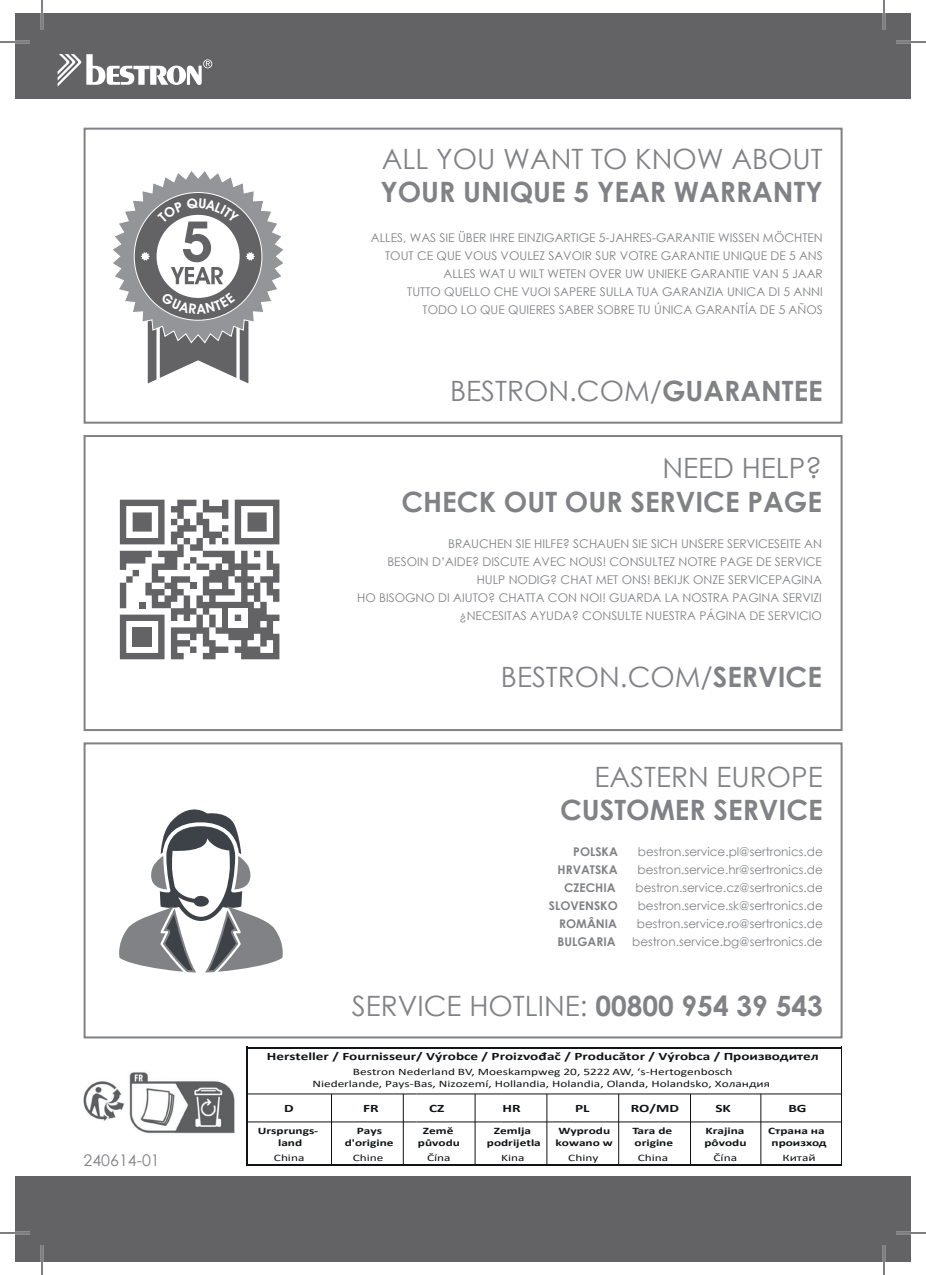
<style>
.page{position:relative;width:926px;height:1275px;background:#fff}
.page>*{position:absolute;margin:0;border:0;box-sizing:border-box;transform-origin:0 0}
.t1{font:28px "Century Gothic";color:#808285}
.t2{font:700 28px "Century Gothic";color:#808285}
.t3{font:16px "Century Gothic";color:#808285}
.t4{font:12px/18px "Century Gothic";color:#808285;text-align:right}
.t5{font:700 12px "Century Gothic";color:#808285}
.t6{font:700 11.2px "Calibri";color:#111416;scale:1.35 1}
.t7{font:9.8px/11.8px "Calibri";color:#111416;text-align:center;scale:1.35 1}
.t8{font:700 9.8px/11.8px "Calibri";color:#111416;text-align:center;scale:1.35 1}
.s1{font-weight:700}
</style>
<div class="page">
<div style="left:15px;top:14px;width:896px;height:85px;background:#636366"></div>
<div style="left:15px;top:1176px;width:896px;height:85px;background:#636366"></div>
<svg style="left:58px;top:54px;width:154px;height:32px"></svg>
<div style="left:84px;top:742px;width:758px;height:296px;border:2px solid #808285"></div>
<svg style="left:119px;top:809px;width:164px;height:164px"></svg>
<div style="left:84px;top:128px;width:758px;height:296px;border:2px solid #808285"></div>
<div style="left:84px;top:435px;width:758px;height:296px;border:2px solid #808285"></div>
<svg style="left:120px;top:500px;width:159px;height:159px"></svg>
<img style="left:84px;top:1072px;width:150px;height:62px">
<hr style="left:246px;top:1046px;width:85px;height:2px;background:#111416">
<hr style="left:331px;top:1046px;width:85px;height:2px;background:#111416">
<hr style="left:416px;top:1046px;width:85px;height:2px;background:#111416">
<hr style="left:501px;top:1046px;width:85px;height:2px;background:#111416">
<hr style="left:586px;top:1046px;width:85px;height:2px;background:#111416">
<hr style="left:671px;top:1046px;width:85px;height:2px;background:#111416">
<hr style="left:756px;top:1046px;width:86px;height:2px;background:#111416">
<hr style="left:247px;top:1093px;width:84px;height:1px;background:#111416">
<hr style="left:331px;top:1093px;width:85px;height:1px;background:#111416">
<hr style="left:416px;top:1093px;width:85px;height:1px;background:#111416">
<hr style="left:501px;top:1093px;width:85px;height:1px;background:#111416">
<hr style="left:586px;top:1093px;width:85px;height:1px;background:#111416">
<hr style="left:671px;top:1093px;width:85px;height:1px;background:#111416">
<hr style="left:756px;top:1093px;width:85px;height:1px;background:#111416">
<hr style="left:247px;top:1164px;width:84px;height:2px;background:#111416">
<hr style="left:331px;top:1164px;width:85px;height:2px;background:#111416">
<hr style="left:416px;top:1164px;width:85px;height:2px;background:#111416">
<hr style="left:501px;top:1164px;width:85px;height:2px;background:#111416">
<hr style="left:586px;top:1164px;width:85px;height:2px;background:#111416">
<hr style="left:671px;top:1164px;width:85px;height:2px;background:#111416">
<hr style="left:756px;top:1164px;width:85px;height:2px;background:#111416">
<hr style="left:246px;top:1046px;width:2px;height:120px;background:#111416">
<hr style="left:841px;top:1046px;width:1px;height:120px;background:#111416">
<hr style="left:331px;top:1094px;width:1px;height:71px;background:#111416">
<hr style="left:403px;top:1094px;width:1px;height:71px;background:#111416">
<hr style="left:475px;top:1094px;width:1px;height:71px;background:#111416">
<hr style="left:546px;top:1094px;width:1px;height:71px;background:#111416">
<hr style="left:618px;top:1094px;width:1px;height:71px;background:#111416">
<hr style="left:690px;top:1094px;width:1px;height:71px;background:#111416">
<hr style="left:760px;top:1094px;width:1px;height:71px;background:#111416">
<hr style="left:247px;top:1121px;width:84px;height:1px;background:#111416">
<hr style="left:331px;top:1121px;width:85px;height:1px;background:#111416">
<hr style="left:416px;top:1121px;width:85px;height:1px;background:#111416">
<hr style="left:501px;top:1121px;width:85px;height:1px;background:#111416">
<hr style="left:586px;top:1121px;width:85px;height:1px;background:#111416">
<hr style="left:671px;top:1121px;width:85px;height:1px;background:#111416">
<hr style="left:756px;top:1121px;width:85px;height:1px;background:#111416">
<hr style="left:0;top:41px;width:30px;height:2px;background:#fff">
<hr style="left:896px;top:41px;width:30px;height:2px;background:#fff">
<hr style="left:0;top:1231px;width:30px;height:3px;background:#fff">
<hr style="left:896px;top:1231px;width:30px;height:3px;background:#fff">
<hr style="left:41px;top:0;width:2px;height:30px;background:#fff">
<hr style="left:41px;top:1245px;width:2px;height:30px;background:#fff">
<hr style="left:883px;top:0;width:2px;height:30px;background:#fff">
<hr style="left:883px;top:1245px;width:2px;height:30px;background:#fff">
<hr style="left:0;top:42px;width:30px;height:1px;background:#000">
<hr style="left:896px;top:42px;width:30px;height:1px;background:#000">
<hr style="left:0;top:1232px;width:30px;height:1px;background:#000">
<hr style="left:896px;top:1232px;width:30px;height:1px;background:#000">
<hr style="left:42px;top:0;width:1px;height:30px;background:#000">
<hr style="left:42px;top:1245px;width:1px;height:30px;background:#000">
<hr style="left:884px;top:0;width:1px;height:30px;background:#000">
<hr style="left:884px;top:1245px;width:1px;height:30px;background:#000">
<svg style="left:113px;top:171px;width:170px;height:213px"></svg>
<h2 class="t3" style="left:84px;top:1148px;width:78px">240614-01</h2>
<h1 class="t1" style="left:382px;top:139px;width:443px">ALL YOU WANT TO KNOW ABOUT</h1>
<h1 class="t2" style="left:380px;top:171px;width:444px">YOUR UNIQUE 5 YEAR WARRANTY</h1>
<p class="t4" style="left:371px;top:228px;width:453px">ALLES, WAS SIE ÜBER IHRE EINZIGARTIGE 5-JAHRES-GARANTIE WISSEN MÖCHTEN TOUT CE QUE VOUS VOULEZ SAVOIR SUR VOTRE GARANTIE UNIQUE DE 5 ANS ALLES WAT U WILT WETEN OVER UW UNIEKE GARANTIE VAN 5 JAAR<br>TUTTO QUELLO CHE VUOI SAPERE SULLA TUA GARANZIA UNICA DI 5 ANNI TODO LO QUE QUIERES SABER SOBRE TU ÚNICA GARANTÍA DE 5 AÑOS</p>
<h1 class="t1" style="left:450px;top:372px;width:374px">BESTRON.COM/<span class="s1">GUARANTEE</span></h1>
<h1 class="t1" style="left:662px;top:448px;width:161px">NEED HELP?</h1>
<h1 class="t2" style="left:401px;top:480px;width:422px">CHECK OUT OUR SERVICE PAGE</h1>
<p class="t4" style="left:357px;top:534px;width:466px">BRAUCHEN SIE HILFE? SCHAUEN SIE SICH UNSERE SERVICESEITE AN<br>BESOIN D’AIDE? DISCUTE AVEC NOUS! CONSULTEZ NOTRE PAGE DE SERVICE HULP NODIG? CHAT MET ONS! BEKIJK ONZE SERVICEPAGINA<br>HO BISOGNO DI AIUTO? CHATTA CON NOI! GUARDA LA NOSTRA PAGINA SERVIZI ¿NECESITAS AYUDA? CONSULTE NUESTRA PÁGINA DE SERVICIO</p>
<h1 class="t1" style="left:501px;top:657px;width:323px">BESTRON.COM/<span class="s1">SERVICE</span></h1>
<h1 class="t1" style="left:594px;top:757px;width:230px">EASTERN EUROPE</h1>
<h1 class="t2" style="left:560px;top:789px;width:264px">CUSTOMER SERVICE</h1>
<p class="t5" style="left:573px;top:843px;width:46px">POLSKA</p>
<p class="t4" style="left:638px;top:843px;width:186px">bestron.service.pl@sertronics.de</p>
<p class="t5" style="left:558px;top:861px;width:61px">HRVATSKA</p>
<p class="t4" style="left:637px;top:861px;width:187px">bestron.service.hr@sertronics.de</p>
<p class="t5" style="left:564px;top:879px;width:53px">CZECHIA</p>
<p class="t4" style="left:636px;top:879px;width:189px">bestron.service.cz@sertronics.de</p>
<p class="t5" style="left:549px;top:897px;width:70px">SLOVENSKO</p>
<p class="t4" style="left:638px;top:897px;width:187px">bestron.service.sk@sertronics.de</p>
<p class="t5" style="left:559px;top:915px;width:59px">ROMÂNIA</p>
<p class="t4" style="left:637px;top:915px;width:187px">bestron.service.ro@sertronics.de</p>
<p class="t5" style="left:557px;top:933px;width:60px">BULGARIA</p>
<p class="t4" style="left:632px;top:933px;width:192px">bestron.service.bg@sertronics.de</p>
<h1 class="t1" style="left:352px;top:986px;width:472px">SERVICE HOTLINE: <span class="s1">00800 954 39 543</span></h1>
<p class="t6" style="left:267px;top:1048px;width:410px">Hersteller / Fournisseur/ Výrobce / Proizvođač / Producǎtor / Výrobca / Пpoизводитeл</p>
<p class="t7" style="left:312px;top:1065px;width:340px">Bestron Nederland BV, Moeskampweg 20, 5222 AW, ‘s-Hertogenbosch<br>Niederlande, Pays-Bas, Nizozemí, Hollandia, Holandia, Olanda, Holandsko, Хoлaндия</p>
<p class="t6" style="left:284px;top:1100px;width:9px">D</p>
<p class="t6" style="left:429px;top:1100px;width:13px">CZ</p>
<p class="t6" style="left:503px;top:1100px;width:15px">HR</p>
<p class="t6" style="left:575px;top:1100px;width:12px">PL</p>
<p class="t6" style="left:631px;top:1100px;width:37px">RO/MD</p>
<p class="t6" style="left:715px;top:1100px;width:13px">SK</p>
<p class="t6" style="left:788px;top:1100px;width:15px">BG</p>
<p class="t8" style="left:258px;top:1124px;width:46px">Ursprungs&shy;land</p>
<p class="t8" style="left:418px;top:1124px;width:33px">Země původu</p>
<p class="t8" style="left:487px;top:1124px;width:41px">Zemlja podrijetla</p>
<p class="t8" style="left:556px;top:1124px;width:44px">Wyprodu kowano w</p>
<p class="t8" style="left:632px;top:1124px;width:32px;text-align:left">Tara de origine</p>
<p class="t8" style="left:704px;top:1124px;width:33px;text-align:left">Krajina pôvodu</p>
<p class="t8" style="left:768px;top:1124px;width:45px">Стрaнa нa прoизход</p>
<p class="t7" style="left:274px;top:1151px;width:24px">China</p>
<p class="t6" style="left:363px;top:1100px;width:13px">FR</p>
<p class="t8" style="left:345px;top:1124px;width:38px">Pays d'origine</p>
<p class="t7" style="left:353px;top:1151px;width:24px">Chine</p>
<p class="t7" style="left:427px;top:1151px;width:19px">Čína</p>
<p class="t7" style="left:501px;top:1151px;width:19px">Kina</p>
<p class="t7" style="left:568px;top:1151px;width:24px">Chiny</p>
<p class="t7" style="left:638px;top:1151px;width:24px">China</p>
<p class="t7" style="left:713px;top:1151px;width:19px">Čína</p>
<p class="t7" style="left:782px;top:1151px;width:26px">Китай</p>
</div>
